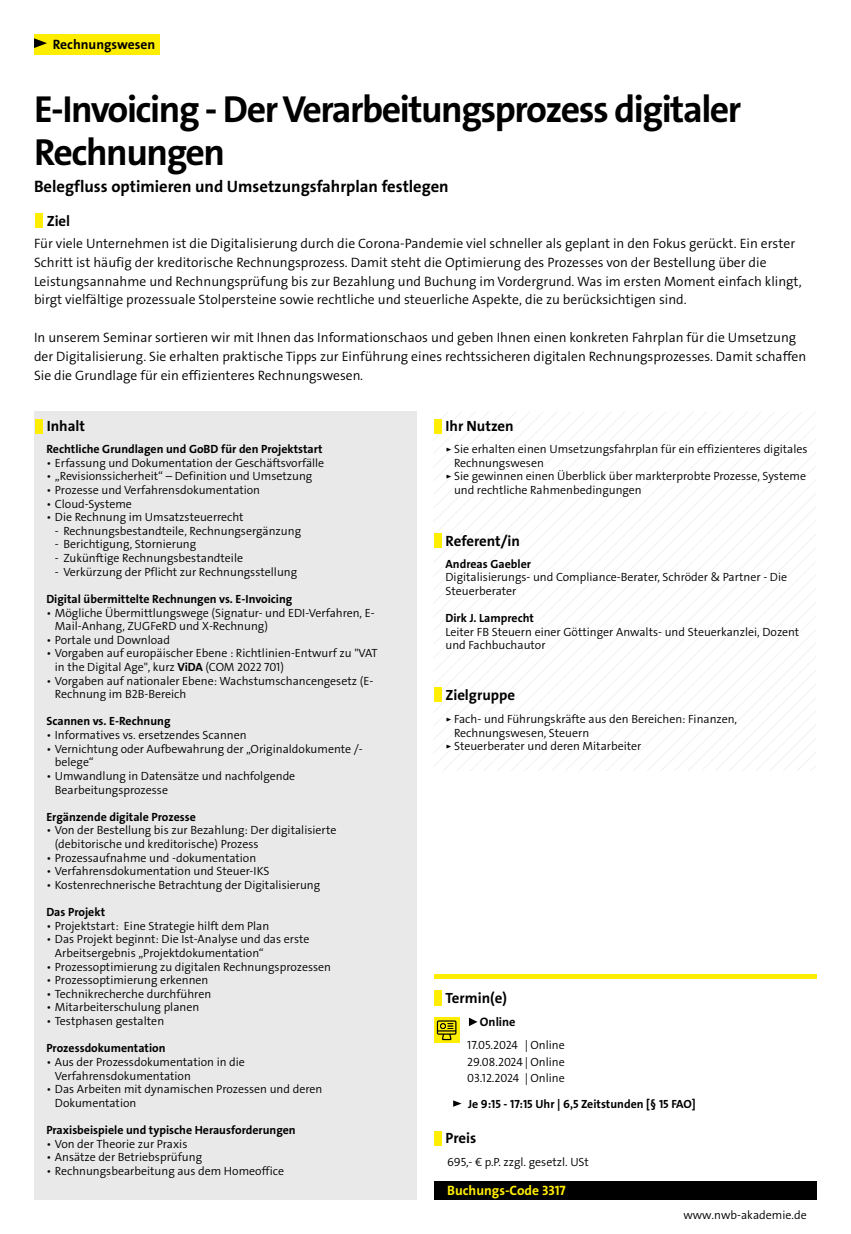
<style>
.page{position:relative;width:851px;height:1234px;background:#fff}
.page>*{position:absolute;margin:0;border:0;box-sizing:border-box;transform-origin:0 0}
.t1{font:37.8px/43.5px "The Sans LP7 Bld";letter-spacing:-.04em;color:#000}
.t2{font:16.65px "The Sans LP7 Bld";color:#000}
.t3{font:14.85px "The Sans LP7 Bld";color:#000}
.t4{font:13.65px/18.8px "The Sans LP4 Se Lig";color:#000}
.t5{font:13.65px "The Sans LP7 Bld";color:#ffed00}
.t6{font:13.65px "The Sans LP7 Bld";color:#000}
.t7{font:12.3px "The Sans LP7 Bld";color:#000}
.t8{font:11.85px/13.6px "The Sans LP4 Se Lig";color:#000}
.t9{font:11.85px "The Sans LP7 Bld";color:#000}
.s1{font-family:"The Sans LP7 Bld"}
</style>
<div class="page">
<div style="left:34px;top:34px;width:125px;height:20px;background:#ffed00"></div>
<svg style="left:34px;top:38px;width:13px;height:10px"></svg>
<div style="left:35px;top:213px;width:7px;height:14px;background:#fe0"></div>
<div style="left:34px;top:411px;width:383px;height:788px;background:#e9e9e9"></div>
<div style="left:35px;top:419px;width:7px;height:14px;background:#fe0"></div>
<svg style="left:433px;top:412px;width:383px;height:359px"></svg>
<div style="left:434px;top:419px;width:7px;height:14px;background:#fe0"></div>
<div style="left:434px;top:533px;width:7px;height:15px;background:#fe0"></div>
<div style="left:434px;top:687px;width:7px;height:14px;background:#fe0"></div>
<div style="left:434px;top:973px;width:382px;height:5px;background:#ffed00"></div>
<div style="left:434px;top:989px;width:7px;height:15px;background:#fe0"></div>
<svg style="left:434px;top:1017px;width:25px;height:25px"></svg>
<svg style="left:437px;top:1020px;width:19px;height:19px"></svg>
<svg style="left:469px;top:1017px;width:8px;height:8px"></svg>
<svg style="left:453px;top:1100px;width:8px;height:6px"></svg>
<div style="left:434px;top:1130px;width:7px;height:15px;background:#fe0"></div>
<div style="left:434px;top:1180px;width:382px;height:19px;background:#000"></div>
<p class="t6" style="left:53px;top:35px;width:104px">Rechnungswesen</p>
<h1 class="t1" style="left:34px;top:88px;width:708px">E-Invoicing - Der Verarbeitungsprozess digitaler<br>Rechnungen</h1>
<h2 class="t2" style="left:34px;top:176px;width:416px">Belegfluss optimieren und Umsetzungsfahrplan festlegen</h2>
<p class="t3" style="left:47px;top:211px;width:25px">Ziel</p>
<p class="t4" style="left:34px;top:234px;width:769px">Für viele Unternehmen ist die Digitalisierung durch die Corona-Pandemie viel schneller als geplant in den Fokus gerückt. Ein erster Schritt ist häufig der kreditorische Rechnungsprozess. Damit steht die Optimierung des Prozesses von der Bestellung über die Leistungsannahme und Rechnungsprüfung bis zur Bezahlung und Buchung im Vordergrund. Was im ersten Moment einfach klingt, birgt vielfältige prozessuale Stolpersteine sowie rechtliche und steuerliche Aspekte, die zu berücksichtigen sind.</p>
<p class="t4" style="left:34px;top:328px;width:773px">In unserem Seminar sortieren wir mit Ihnen das Informationschaos und geben Ihnen einen konkreten Fahrplan für die Umsetzung der Digitalisierung. Sie erhalten praktische Tipps zur Einführung eines rechtssicheren digitalen Rechnungsprozesses. Damit schaffen<br>Sie die Grundlage für ein effizienteres Rechnungswesen.</p>
<p class="t3" style="left:47px;top:417px;width:40px">Inhalt</p>
<p class="t9" style="left:46px;top:441px;width:278px">Rechtliche Grundlagen und GoBD für den Projektstart</p>
<p class="t8" style="left:46px;top:456px;width:279px">• Erfassung und Dokumentation der Geschäftsvorfälle</p>
<p class="t8" style="left:46px;top:469px;width:267px">• „Revisionssicherheit“ – Definition und Umsetzung</p>
<p class="t8" style="left:46px;top:483px;width:215px">• Prozesse und Verfahrensdokumentation</p>
<p class="t8" style="left:46px;top:496px;width:87px">• Cloud-Systeme</p>
<p class="t8" style="left:46px;top:510px;width:199px">• Die Rechnung im Umsatzsteuerrecht</p>
<p class="t8" style="left:55px;top:524px;width:248px">- Rechnungsbestandteile, Rechnungsergänzung</p>
<p class="t8" style="left:55px;top:537px;width:143px">- Berichtigung, Stornierung</p>
<p class="t8" style="left:55px;top:551px;width:190px">- Zukünftige Rechnungsbestandteile</p>
<p class="t8" style="left:55px;top:565px;width:244px">- Verkürzung der Pflicht zur Rechnungsstellung</p>
<p class="t9" style="left:46px;top:591px;width:247px">Digital übermittelte Rechnungen vs. E-Invoicing</p>
<p class="t8" style="left:55px;top:605px;width:321px;text-indent:-9px">• Mögliche Übermittlungswege (Signatur- und EDI-Verfahren, E-<br>Mail-Anhang, ZUGFeRD und X-Rechnung)</p>
<p class="t8" style="left:46px;top:633px;width:125px">• Portale und Download</p>
<p class="t8" style="left:55px;top:646px;width:324px;text-indent:-9px">• Vorgaben auf europäischer Ebene : Richtlinien-Entwurf zu "VAT in the Digital Age", kurz <span class="s1">ViDA</span> (COM 2022 701)</p>
<p class="t8" style="left:55px;top:673px;width:320px;text-indent:-9px">• Vorgaben auf nationaler Ebene: Wachstumschancengesetz (E-<br>Rechnung im B2B-Bereich</p>
<p class="t9" style="left:46px;top:713px;width:126px">Scannen vs. E-Rechnung</p>
<p class="t8" style="left:46px;top:728px;width:202px">• Informatives vs. ersetzendes Scannen</p>
<p class="t8" style="left:55px;top:741px;width:309px;text-indent:-9px">• Vernichtung oder Aufbewahrung der „Originaldokumente /- belege“</p>
<p class="t8" style="left:55px;top:769px;width:242px;text-indent:-9px">• Umwandlung in Datensätze und nachfolgende<br>Bearbeitungsprozesse</p>
<p class="t9" style="left:46px;top:809px;width:151px">Ergänzende digitale Prozesse</p>
<p class="t8" style="left:55px;top:823px;width:283px;text-indent:-9px">• Von der Bestellung bis zur Bezahlung: Der digitalisierte (debitorische und kreditorische) Prozess</p>
<p class="t8" style="left:46px;top:850px;width:211px">• Prozessaufnahme und -dokumentation</p>
<p class="t8" style="left:46px;top:864px;width:225px">• Verfahrensdokumentation und Steuer-IKS</p>
<p class="t8" style="left:46px;top:878px;width:275px">• Kostenrechnerische Betrachtung der Digitalisierung</p>
<p class="t9" style="left:46px;top:904px;width:60px">Das Projekt</p>
<p class="t8" style="left:46px;top:918px;width:224px">• Projektstart: Eine Strategie hilft dem Plan</p>
<p class="t8" style="left:55px;top:932px;width:256px;text-indent:-9px">• Das Projekt beginnt: Die Ist-Analyse und das erste<br>Arbeitsergebnis „Projektdokumentation“</p>
<p class="t8" style="left:46px;top:959px;width:286px">• Prozessoptimierung zu digitalen Rechnungsprozessen</p>
<p class="t8" style="left:46px;top:973px;width:164px">• Prozessoptimierung erkennen</p>
<p class="t8" style="left:46px;top:986px;width:166px">• Technikrecherche durchführen</p>
<p class="t8" style="left:46px;top:1000px;width:154px">• Mitarbeiterschulung planen</p>
<p class="t8" style="left:46px;top:1014px;width:119px">• Testphasen gestalten</p>
<p class="t9" style="left:46px;top:1040px;width:121px">Prozessdokumentation</p>
<p class="t8" style="left:55px;top:1054px;width:191px;text-indent:-9px">• Aus der Prozessdokumentation in die<br>Verfahrensdokumentation</p>
<p class="t8" style="left:55px;top:1082px;width:269px;text-indent:-9px">• Das Arbeiten mit dynamischen Prozessen und deren<br>Dokumentation</p>
<p class="t9" style="left:46px;top:1122px;width:251px">Praxisbeispiele und typische Herausforderungen</p>
<p class="t8" style="left:46px;top:1136px;width:142px">• Von der Theorie zur Praxis</p>
<p class="t8" style="left:46px;top:1150px;width:157px">• Ansätze der Betriebsprüfung</p>
<p class="t8" style="left:46px;top:1163px;width:239px">• Rechnungsbearbeitung aus dem Homeoffice</p>
<p class="t3" style="left:445px;top:417px;width:70px">Ihr Nutzen</p>
<p class="t8" style="left:445px;top:442px;width:363px">▹ Sie erhalten einen Umsetzungsfahrplan für ein effizienteres digitales</p>
<p class="t8" style="left:454px;top:456px;width:91px">Rechnungswesen</p>
<p class="t8" style="left:445px;top:469px;width:362px">▹ Sie gewinnen einen Überblick über markterprobte Prozesse, Systeme</p>
<p class="t8" style="left:454px;top:483px;width:189px">und rechtliche Rahmenbedingungen</p>
<p class="t3" style="left:445px;top:531px;width:76px">Referent/in</p>
<p class="t9" style="left:445px;top:556px;width:87px">Andreas Gaebler</p>
<p class="t8" style="left:445px;top:570px;width:343px">Digitalisierungs- und Compliance-Berater, Schröder &amp; Partner - Die<br>Steuerberater</p>
<p class="t9" style="left:445px;top:610px;width:90px">Dirk J. Lamprecht</p>
<p class="t8" style="left:445px;top:624px;width:355px">Leiter FB Steuern einer Göttinger Anwalts- und Steuerkanzlei, Dozent und Fachbuchautor</p>
<p class="t3" style="left:445px;top:685px;width:71px">Zielgruppe</p>
<p class="t8" style="left:445px;top:712px;width:293px">▹ Fach- und Führungskräfte aus den Bereichen: Finanzen,</p>
<p class="t8" style="left:454px;top:725px;width:137px">Rechnungswesen, Steuern</p>
<p class="t8" style="left:445px;top:739px;width:197px">▹ Steuerberater und deren Mitarbeiter</p>
<p class="t3" style="left:445px;top:988px;width:63px">Termin(e)</p>
<p class="t7" style="left:480px;top:1014px;width:37px">Online</p>
<p class="t8" style="left:467px;top:1037px;width:99px;line-height:16px;text-align:justify">17.05.2024 | Online 29.08.2024 | Online 03.12.2024 | Online</p>
<p class="t9" style="left:468px;top:1095px;width:229px">Je 9:15 - 17:15 Uhr | 6,5 Zeitstunden [§ 15 FAO]</p>
<p class="t3" style="left:445px;top:1128px;width:32px">Preis</p>
<p class="t8" style="left:447px;top:1155px;width:143px">695,- € p.P. zzgl. gesetzl. USt</p>
<p class="t5" style="left:447px;top:1181px;width:120px">Buchungs-Code 3317</p>
<p class="t8" style="left:683px;top:1207px;width:125px">www.nwb-akademie.de</p>
</div>
